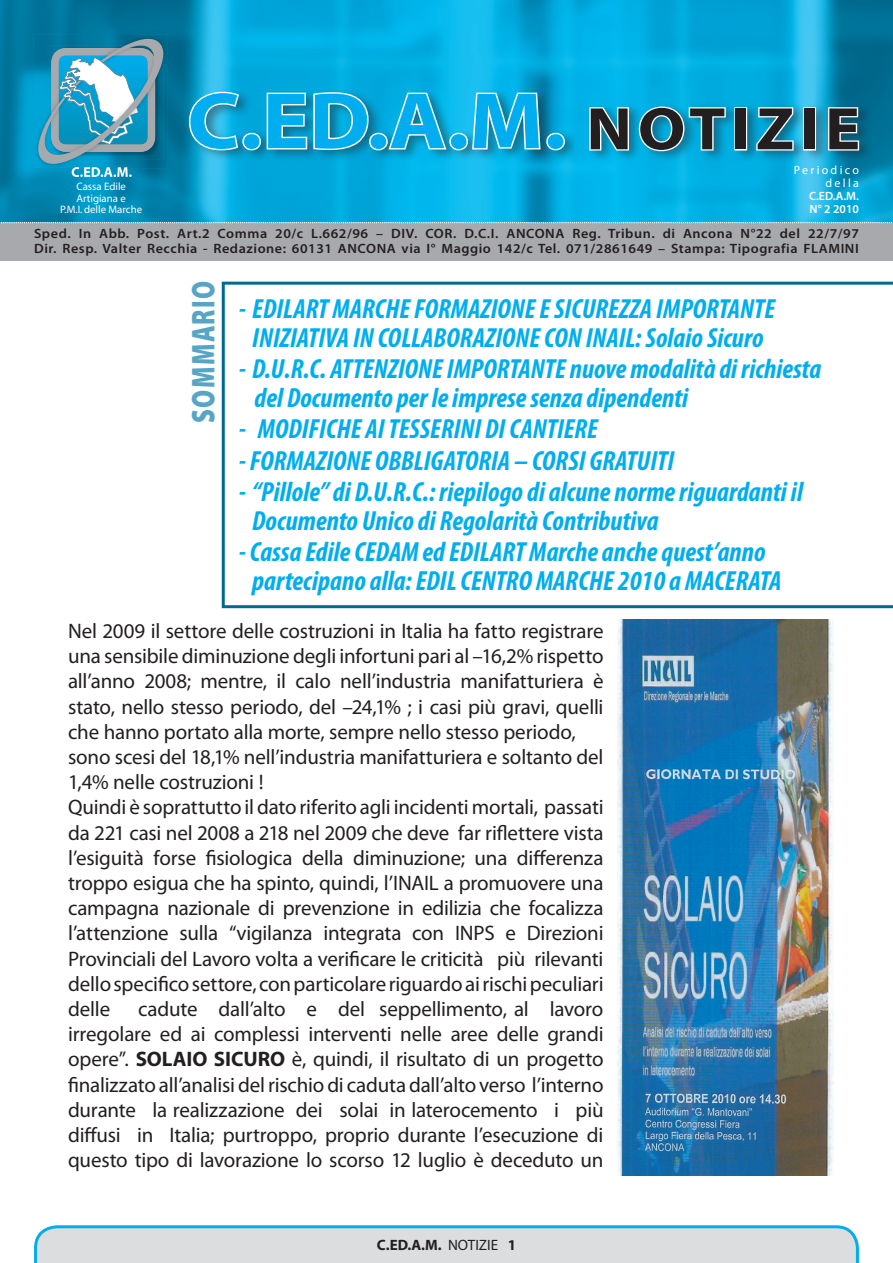
<style>
.page{position:relative;width:893px;height:1263px;background:#fff}
.page>*{position:absolute;margin:0;border:0;box-sizing:border-box;transform-origin:0 0}
.t1{font:700 80.25px "Myriad";color:#00aeef;scale:1.09 1}
.t2{font:900 33px "Myriad Pro";letter-spacing:.06em;color:#56a5c4;scale:.75 1}
.t3{font:italic 700 condensed 27.75px/28.5px "Myriad Pro";color:#00aeef;text-align:center}
.t4{font:21px/25.2px "Myriad Pro";letter-spacing:-.01em;color:#231f20}
.t5{font:700 15px "Myriad";color:#231f20}
.t6{font:600 13.5px/15px "Myriad Pro";letter-spacing:.04em;color:#231f20;scale:1.05 1}
.t7{font:600 12px/13.2px "Myriad Pro";color:#fff}
.t8{font:12px/13.2px "Myriad Pro";letter-spacing:.19em;color:#fff;text-align:right}
.t9{font:10.8px/11.4px "Myriad";color:#fff;text-align:center}
.s1{font-size:60.6px;color:#231f20}
.s2{font-weight:700}
.s3{font-weight:400}
</style>
<div class="page">
<svg style="left:222px;top:282px;width:671px;height:326px"></svg>
<svg style="left:34px;top:1225px;width:825px;height:38px;background:#cad9e0"></svg>
<div style="left:0;top:223px;width:893px;height:37px;background:#a8a9ad"></div>
<img style="left:0;top:131px;width:893px;height:91px">
<img style="left:0;top:0;width:79px;height:131px">
<img style="left:129px;top:0;width:764px;height:131px">
<img style="left:79px;top:0;width:50px;height:34px">
<img style="left:33px;top:34px;width:135px;height:135px">
<svg style="left:0;top:222px;width:893px;height:1px"></svg>
<svg style="left:36px;top:37px;width:129px;height:140px;background:#4da1be"></svg>
<div style="left:187px;top:88px;width:392px;height:75px;background:#231f20;opacity:.41"></div>
<svg style="left:187px;top:90px;width:54px;height:62px;background:#46accb"></svg>
<div style="left:242px;top:133px;width:19px;height:17px;border:3px solid #fff;border-radius:50%"></div>
<svg style="left:265px;top:91px;width:105px;height:60px"></svg>
<div style="left:369px;top:133px;width:19px;height:17px;border:3px solid #fff;border-radius:50%"></div>
<svg style="left:386px;top:91px;width:62px;height:60px;background:#3aadcf"></svg>
<div style="left:449px;top:133px;width:19px;height:17px;border:3px solid #fff;border-radius:50%"></div>
<svg style="left:471px;top:91px;width:71px;height:60px"></svg>
<div style="left:546px;top:133px;width:19px;height:17px;border:3px solid #fff;border-radius:50%"></div>
<div style="left:587px;top:102px;width:286px;height:61px;background:#231f20;opacity:.41"></div>
<svg style="left:588px;top:105px;width:42px;height:48px"></svg>
<svg style="left:637px;top:105px;width:90px;height:48px"></svg>
<div style="left:734px;top:107px;width:13px;height:44px;border:3px solid #fff"></div>
<svg style="left:755px;top:106px;width:40px;height:46px"></svg>
<div style="left:803px;top:107px;width:13px;height:44px;border:3px solid #fff"></div>
<svg style="left:827px;top:106px;width:34px;height:46px"></svg>
<img style="left:617px;top:620px;width:216px;height:556px">
<h1 class="t1" style="left:187px;top:80px;width:619px">C.ED.A.M. <span class="s1">NOTIZIE</span></h1>
<p class="t8" style="left:794px;top:163px;width:67px">Periodico della</p>
<p class="t7" style="left:809px;top:189px;width:51px">C.ED.A.M.<br>N° 2 2010</p>
<p class="t6" style="left:34px;top:226px;width:787px">Sped. In Abb. Post. Art.2 Comma 20/c L.662/96 – DIV. COR. D.C.I. ANCONA Reg. Tribun. di Ancona N°22 del 22/7/97<br>Dir. Resp. Valter Recchia - Redazione: 60131 ANCONA via I° Maggio 142/c Tel. 071/2861649 – Stampa: Tipografia FLAMINI</p>
<p class="t9" style="left:60px;top:181px;width:83px">Cassa Edile<br>Artigiana e<br>P.M.I. delle Marche</p>
<h2 class="t2" style="left:185px;top:423px;width:191px;rotate:-90deg">SOMMARIO</h2>
<h3 class="t3" style="left:239px;top:294px;width:538px">- EDILART MARCHE FORMAZIONE E SICUREZZA IMPORTANTE<br>INIZIATIVA IN COLLABORAZIONE CON INAIL: Solaio Sicuro</h3>
<h3 class="t3" style="left:255px;top:354px;width:568px;text-align:left;text-indent:-16px">- D.U.R.C. ATTENZIONE IMPORTANTE nuove modalità di richiesta del Documento per le imprese senza dipendenti</h3>
<h3 class="t3" style="left:239px;top:414px;width:361px">- MODIFICHE AI TESSERINI DI CANTIERE</h3>
<h3 class="t3" style="left:239px;top:446px;width:437px">- FORMAZIONE OBBLIGATORIA – CORSI GRATUITI</h3>
<h3 class="t3" style="left:252px;top:477px;width:552px;text-align:left;text-indent:-13px">- “Pillole” di D.U.R.C.: riepilogo di alcune norme riguardanti il<br>Documento Unico di Regolarità Contributiva</h3>
<h3 class="t3" style="left:239px;top:537px;width:544px">- Cassa Edile CEDAM ed EDILART Marche anche quest’anno partecipano alla: EDIL CENTRO MARCHE 2010 a MACERATA</h3>
<p class="t4" style="left:68px;top:618px;width:537px">Nel 2009 il settore delle costruzioni in Italia ha fatto registrare una sensibile diminuzione degli infortuni pari al –16,2% rispetto all’anno 2008; mentre, il calo nell’industria manifatturiera è stato, nello stesso periodo, del –24,1% ; i casi più gravi, quelli che hanno portato alla morte, sempre nello stesso periodo, sono scesi del 18,1% nell’industria manifatturiera e soltanto del 1,4% nelle costruzioni !<br>Quindi è soprattutto il dato riferito agli incidenti mortali, passati da 221 casi nel 2008 a 218 nel 2009 che deve far riflettere vista l’esiguità forse fisiologica della diminuzione; una differenza troppo esigua che ha spinto, quindi, l’INAIL a promuovere una campagna nazionale di prevenzione in edilizia che focalizza l’attenzione sulla “vigilanza integrata con INPS e Direzioni Provinciali del Lavoro volta a verificare le criticità più rilevanti dello specifico settore, con particolare riguardo ai rischi peculiari delle</p>
<p class="t4" style="left:68px;top:996px;width:537px;text-align:justify;text-indent:70px">cadute dall’alto e del seppellimento, al lavoro irregolare ed ai complessi interventi nelle aree delle grandi opere”. <span class="s2">SOLAIO SICURO</span> è, quindi, il risultato di un progetto finalizzato all’analisi del rischio di caduta dall’alto verso l’interno durante la realizzazione dei solai in laterocemento i più diffusi in Italia; purtroppo, proprio durante l’esecuzione di questo tipo di lavorazione lo scorso 12 luglio è deceduto un</p>
<p class="t5" style="left:377px;top:1237px;width:141px">C.ED.A.M. <span class="s3">NOTIZIE</span> 1</p>
</div>
